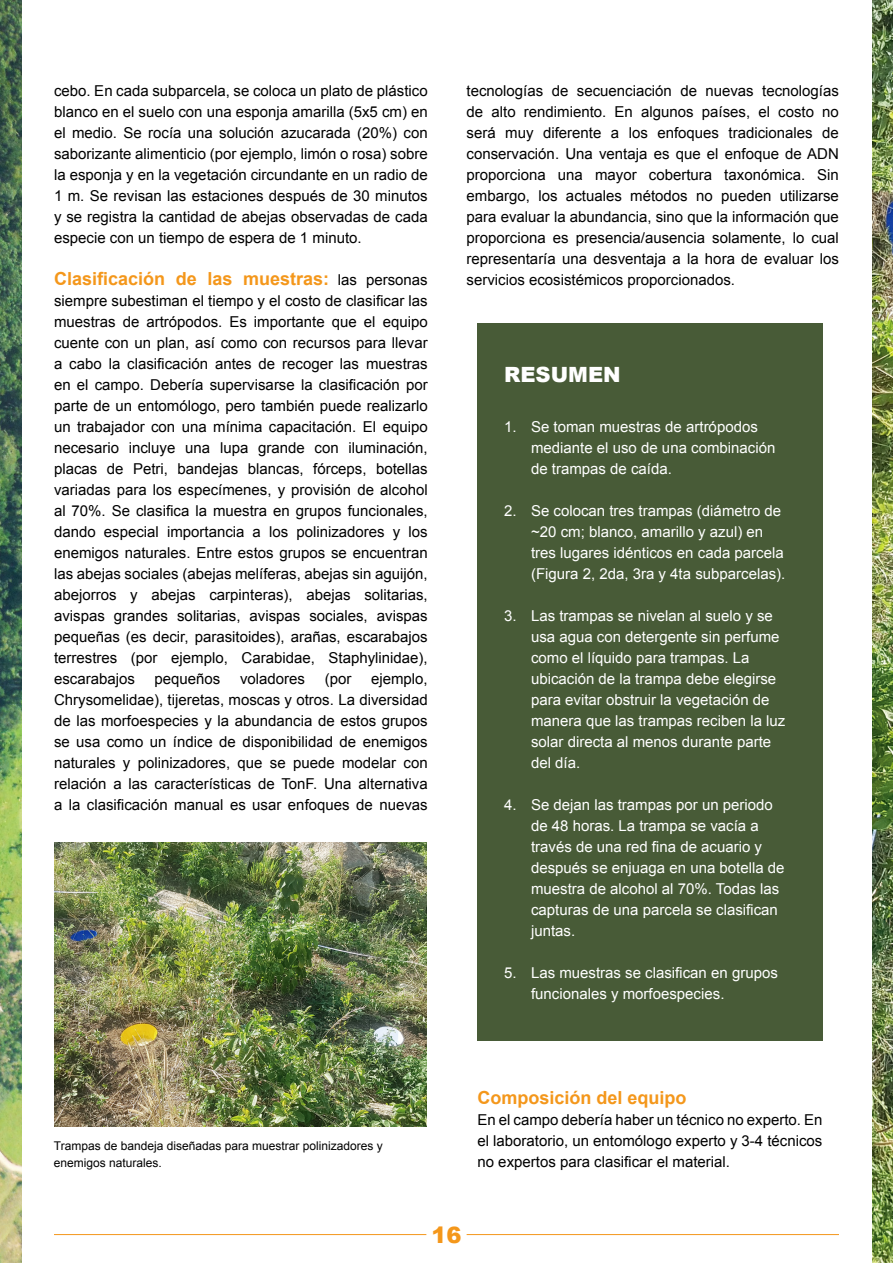
<style>
.page{position:relative;width:893px;height:1263px;background:#fff}
.page>*{position:absolute;margin:0;border:0;box-sizing:border-box;transform-origin:0 0}
.t1{font:900 22.5px "Arial";color:#f4971b}
.Headline{font:900 21px "Arial";color:#fff}
.Body_Text{font:700 18px "Arial";color:#f4971b}
.Body_Text-2{font:15px/21px "Arial";color:#000;text-align:justify}
.t2{font:15px/21px "Arial";color:#fff}
.Body{font:12px/17.4px "Arial";color:#000}
.s1{font-weight:400;font-size:15px;color:#000}
</style>
<div class="page">
<hr style="left:54px;top:1234px;width:372px;height:1px;background:#f4971b">
<hr style="left:467px;top:1234px;width:372px;height:1px;background:#f4971b">
<img style="left:873px;top:0;width:20px;height:1263px">
<img style="left:0;top:0;width:22px;height:1263px">
<div style="left:477px;top:323px;width:345px;height:718px;background:#485b37"></div>
<img style="left:54px;top:842px;width:372px;height:284px">
<p class="Body_Text-2" style="left:54px;top:80px;width:375px">cebo. En cada subparcela, se coloca un plato de plástico blanco en el suelo con una esponja amarilla (5x5 cm) en el medio. Se rocía una solución azucarada (20%) con saborizante alimenticio (por ejemplo, limón o rosa) sobre la esponja y en la vegetación circundante en un radio de 1 m. Se revisan las estaciones después de 30 minutos y se registra la cantidad de abejas observadas de cada especie con un tiempo de espera de 1 minuto.</p>
<p class="Body_Text" style="left:54px;top:267px;width:375px">Clasificación de las muestras: <span class="s1">las personas</span></p>
<p class="Body_Text-2" style="left:54px;top:290px;width:375px">siempre subestiman el tiempo y el costo de clasificar las muestras de artrópodos. Es importante que el equipo cuente con un plan, así como con recursos para llevar a cabo la clasificación antes de recoger las muestras en el campo. Debería supervisarse la clasificación por parte de un entomólogo, pero también puede realizarlo un trabajador con una mínima capacitación. El equipo necesario incluye una lupa grande con iluminación, placas de Petri, bandejas blancas, fórceps, botellas variadas para los especímenes, y provisión de alcohol al 70%. Se clasifica la muestra en grupos funcionales, dando especial importancia a los polinizadores y los enemigos naturales. Entre estos grupos se encuentran las abejas sociales (abejas melíferas, abejas sin aguijón, abejorros y abejas carpinteras), abejas solitarias, avispas grandes solitarias, avispas sociales, avispas pequeñas (es decir, parasitoides), arañas, escarabajos terrestres (por ejemplo, Carabidae, Staphylinidae), escarabajos</p>
<p class="Body_Text-2" style="left:155px;top:668px;width:67px">pequeños</p>
<p class="Body_Text-2" style="left:240px;top:668px;width:67px">voladores</p>
<p class="Body_Text-2" style="left:325px;top:668px;width:28px">(por</p>
<p class="Body_Text-2" style="left:54px;top:668px;width:375px;text-indent:317px">ejemplo, Chrysomelidae), tijeretas, moscas y otros. La diversidad de las morfoespecies y la abundancia de estos grupos se usa como un índice de disponibilidad de enemigos naturales y polinizadores, que se puede modelar con relación a las características de TonF. Una alternativa a la clasificación manual es usar enfoques de nuevas</p>
<p class="Body" style="left:54px;top:1137px;width:331px">Trampas de bandeja diseñadas para muestrar polinizadores y enemigos naturales.</p>
<p class="Body_Text-2" style="left:467px;top:80px;width:374px">tecnologías de secuenciación de nuevas tecnologías de alto rendimiento. En algunos países, el costo no será muy diferente a los enfoques tradicionales de conservación. Una ventaja es que el enfoque de ADN proporciona una mayor cobertura taxonómica. Sin embargo, los actuales métodos no pueden utilizarse para evaluar la abundancia, sino que la información que proporciona es presencia/ausencia solamente, lo cual representaría una desventaja a la hora de evaluar los servicios ecosistémicos proporcionados.</p>
<p class="Headline" style="left:504px;top:359px;width:118px">RESUMEN</p>
<p class="t2" style="left:531px;top:416px;width:246px;text-indent:-27px">1. Se toman muestras de artrópodos mediante el uso de una combinación de trampas de caída.</p>
<p class="t2" style="left:531px;top:500px;width:256px;text-indent:-27px">2. Se colocan tres trampas (diámetro de ~20 cm; blanco, amarillo y azul) en tres lugares idénticos en cada parcela (Figura 2, 2da, 3ra y 4ta subparcelas).</p>
<p class="t2" style="left:531px;top:605px;width:256px;text-indent:-27px">3. Las trampas se nivelan al suelo y se usa agua con detergente sin perfume como el líquido para trampas. La ubicación de la trampa debe elegirse para evitar obstruir la vegetación de manera que las trampas reciben la luz solar directa al menos durante parte del día.</p>
<p class="t2" style="left:531px;top:794px;width:255px;text-indent:-27px">4. Se dejan las trampas por un periodo de 48 horas. La trampa se vacía a través de una red fina de acuario y después se enjuaga en una botella de muestra de alcohol al 70%. Todas las capturas de una parcela se clasifican juntas.</p>
<p class="t2" style="left:531px;top:962px;width:248px;text-indent:-27px">5. Las muestras se clasifican en grupos funcionales y morfoespecies.</p>
<p class="Body_Text" style="left:477px;top:1086px;width:211px">Composición del equipo</p>
<p class="Body_Text-2" style="left:477px;top:1109px;width:346px">En el campo debería haber un técnico no experto. En el laboratorio, un entomólogo experto y 3-4 técnicos no expertos para clasificar el material.</p>
<h1 class="t1" style="left:431px;top:1219px;width:32px">16</h1>
</div>
